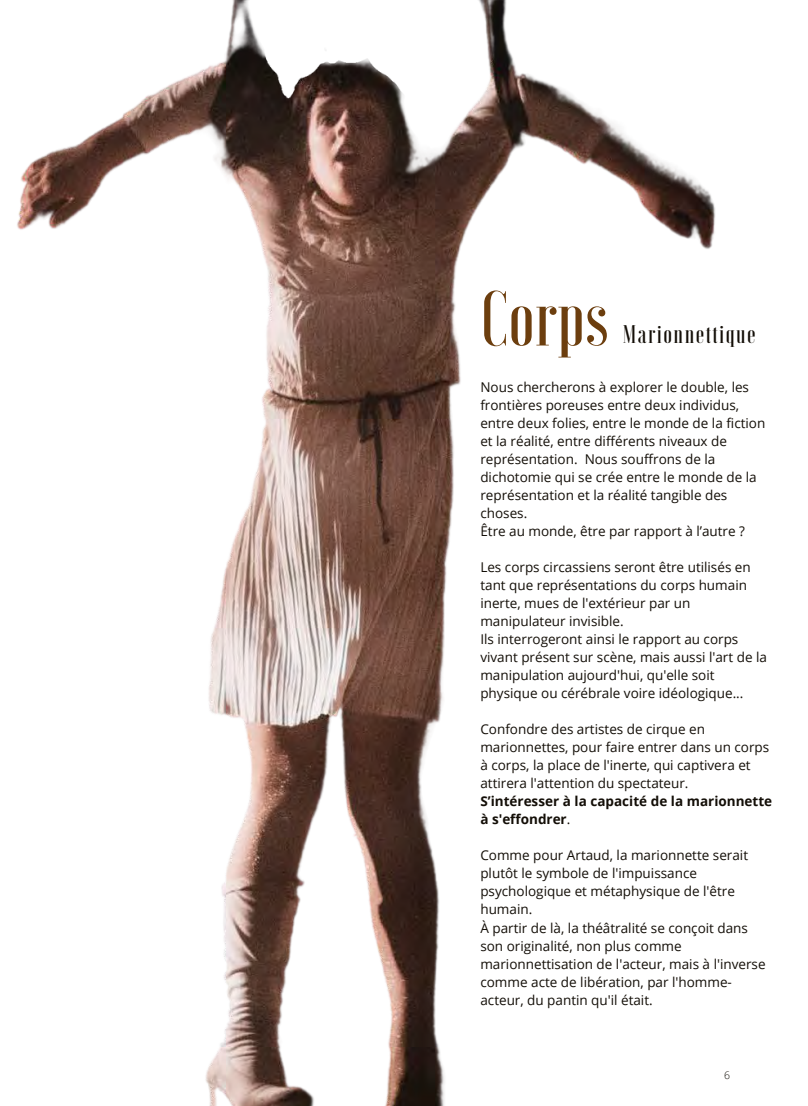
<style>
.page{position:relative;width:808px;height:1106px;background:#fff}
.page>*{position:absolute;margin:0;border:0;box-sizing:border-box;transform-origin:0 0}
.t1{font:500 77.4px "Voga";color:#6c3e0e}
.t2{font:500 25.5px "Voga";letter-spacing:.055em;color:#130e07}
.t3{font:13.5px/18px "Open Sans";color:#130e07}
.t4{font:700 13.5px/18px "Open Sans";color:#130e07}
.t5{font:300 10.5px "Open Sans";color:#130e07}
.s1{font-weight:400}
</style>
<div class="page">
<img style="left:17px;top:0;width:699px;height:1106px">
<h1 class="t1" style="left:480px;top:280px;width:130px">Corps</h1>
<h2 class="t2" style="left:623px;top:321px;width:134px">Marionnettique</h2>
<p class="t3" style="left:480px;top:378px;width:286px">Nous chercherons à explorer le double, les frontières poreuses entre deux individus, entre deux folies, entre le monde de la fiction et la réalité, entre différents niveaux de représentation. Nous souffrons de la dichotomie qui se crée entre le monde de la représentation et la réalité tangible des choses.<br>Être au monde, être par rapport à l’autre ?</p>
<p class="t3" style="left:480px;top:558px;width:288px">Les corps circassiens seront être utilisés en tant que représentations du corps humain inerte, mues de l'extérieur par un manipulateur invisible.<br>Ils interrogeront ainsi le rapport au corps vivant présent sur scène, mais aussi l'art de la manipulation aujourd'hui, qu'elle soit physique ou cérébrale voire idéologique...</p>
<p class="t3" style="left:480px;top:720px;width:290px">Confondre des artistes de cirque en marionnettes, pour faire entrer dans un corps à corps, la place de l'inerte, qui captivera et attirera l'attention du spectateur.</p>
<p class="t4" style="left:480px;top:792px;width:293px">S’intéresser à la capacité de la marionnette à s'effondrer<span class="s1">.</span></p>
<p class="t3" style="left:480px;top:846px;width:287px">Comme pour Artaud, la marionnette serait plutôt le symbole de l'impuissance psychologique et métaphysique de l'être humain.<br>À partir de là, la théâtralité se conçoit dans son originalité, non plus comme marionnettisation de l'acteur, mais à l'inverse comme acte de libération, par l'homme&shy;acteur, du pantin qu'il était.</p>
<p class="t5" style="left:724px;top:1068px;width:7px">6</p>
</div>
